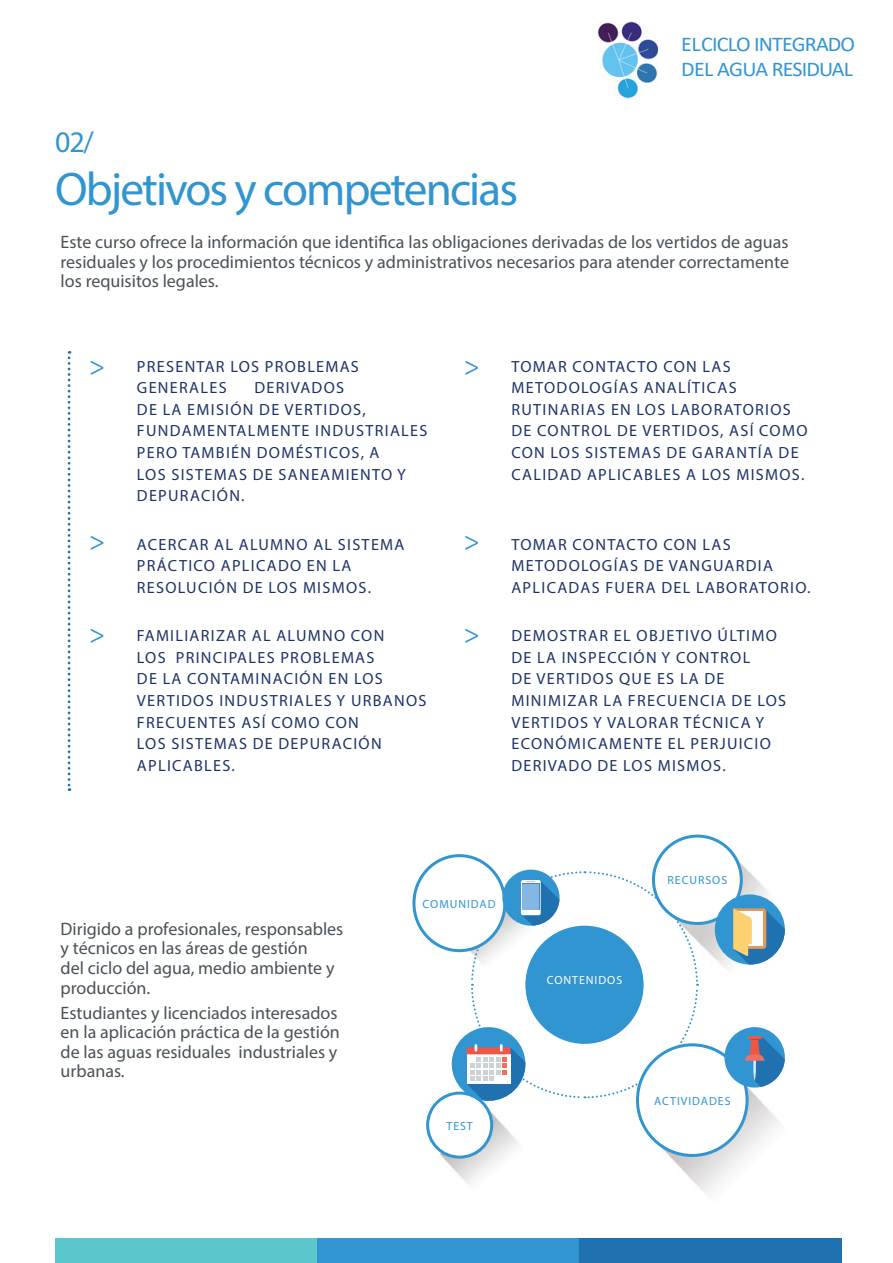
<style>
.page{position:relative;width:893px;height:1263px;background:#fff}
.page>*{position:absolute;margin:0;border:0;box-sizing:border-box;transform-origin:0 0}
.t1{font:47.25px "Myriad Pro";letter-spacing:-.04em;color:#3195d1}
.t2{font:30px "Myriad Pro";color:#3195d1}
.t3{font:27px "Myriad Pro";color:#3195d1}
.t4{font:21px/25.5px "Calibri";letter-spacing:-.04em;color:#3495d2;scale:1.05 1}
.t5{font:18px/19.5px "Myriad Pro";color:#4a5257}
.t6{font:16.2px/21.6px "Myriad Pro";letter-spacing:.08em;color:#1d3266}
.t7{font:11.85px "Myriad Pro";letter-spacing:.08em;color:#3195d1}
.t8{font:11.85px "Myriad Pro";letter-spacing:.08em;color:#fff}
</style>
<div class="page">
<div style="left:55px;top:1238px;width:262px;height:25px;background:#5cc6cd"></div>
<div style="left:317px;top:1238px;width:263px;height:25px;background:#3195d1"></div>
<div style="left:580px;top:1238px;width:262px;height:25px;background:#1f71b0"></div>
<img style="left:598px;top:21px;width:59px;height:77px">
<img style="left:413px;top:838px;width:367px;height:356px">
<div style="left:428px;top:1093px;width:64px;height:64px;background:#fff;border-radius:50%"></div>
<div style="left:426px;top:1091px;width:67px;height:67px;border:3px solid #3195d1;border-radius:50%"></div>
<div style="left:653px;top:836px;width:88px;height:87px;background:#fff;border-radius:50%"></div>
<div style="left:652px;top:834px;width:91px;height:91px;border:3px solid #3195d1;border-radius:50%"></div>
<div style="left:637px;top:1045px;width:110px;height:110px;background:#fff;border-radius:50%"></div>
<div style="left:636px;top:1043px;width:113px;height:114px;border:3px solid #3195d1;border-radius:50%"></div>
<div style="left:414px;top:856px;width:91px;height:95px;background:#fff;border-radius:50%"></div>
<div style="left:412px;top:854px;width:94px;height:98px;border:3px solid #3195d1;border-radius:50%"></div>
<div style="left:715px;top:894px;width:70px;height:70px;background:#3195d1;border-radius:50%"></div>
<svg style="left:733px;top:908px;width:52px;height:56px"></svg>
<div style="left:724px;top:1027px;width:61px;height:60px;background:#3195d1;border-radius:50%"></div>
<svg style="left:745px;top:1036px;width:40px;height:51px"></svg>
<div style="left:452px;top:1027px;width:73px;height:74px;background:#3195d1;border-radius:50%"></div>
<svg style="left:467px;top:870px;width:232px;height:231px"></svg>
<svg style="left:68px;top:351px;width:2px;height:440px"></svg>
<p class="t2" style="left:55px;top:123px;width:40px">02/</p>
<p class="t1" style="left:55px;top:160px;width:464px">Objetivos y competencias</p>
<p class="t4" style="left:681px;top:30px;width:167px">EL CICLO INTEGRADO<br>DEL AGUA RESIDUAL</p>
<p class="t5" style="left:61px;top:232px;width:730px;text-align:justify">Este curso ofrece la información que identifica las obligaciones derivadas de los vertidos de aguas residuales y los procedimientos técnicos y administrativos necesarios para atender correctamente los requisitos legales.</p>
<p class="t6" style="left:137px;top:355px;width:223px">PRESENTAR LOS PROBLEMAS<br>GENERALES</p>
<p class="t3" style="left:89px;top:350px;width:18px">&gt;</p>
<p class="t3" style="left:464px;top:350px;width:18px">&gt;</p>
<p class="t6" style="left:137px;top:377px;width:292px;text-indent:117px">DERIVADOS<br>DE LA EMISIÓN DE VERTIDOS,<br>FUNDAMENTALMENTE INDUSTRIALES<br>PERO TAMBIÉN DOMÉSTICOS, A<br>LOS SISTEMAS DE SANEAMIENTO Y<br>DEPURACIÓN.</p>
<p class="t6" style="left:137px;top:533px;width:269px">ACERCAR AL ALUMNO AL SISTEMA<br>PRÁCTICO APLICADO EN LA<br>RESOLUCIÓN DE LOS MISMOS.</p>
<p class="t6" style="left:137px;top:625px;width:291px">FAMILIARIZAR AL ALUMNO CON<br>LOS PRINCIPALES PROBLEMAS<br>DE LA CONTAMINACIÓN EN LOS<br>VERTIDOS INDUSTRIALES Y URBANOS<br>FRECUENTES ASÍ COMO CON<br>LOS SISTEMAS DE DEPURACIÓN<br>APLICABLES.</p>
<p class="t3" style="left:89px;top:525px;width:18px">&gt;</p>
<p class="t3" style="left:464px;top:525px;width:18px">&gt;</p>
<p class="t3" style="left:89px;top:617px;width:18px">&gt;</p>
<p class="t3" style="left:464px;top:617px;width:18px">&gt;</p>
<p class="t6" style="left:511px;top:355px;width:298px">TOMAR CONTACTO CON LAS<br>METODOLOGÍAS ANALÍTICAS<br>RUTINARIAS EN LOS LABORATORIOS<br>DE CONTROL DE VERTIDOS, ASÍ COMO<br>CON LOS SISTEMAS DE GARANTÍA DE<br>CALIDAD APLICABLES A LOS MISMOS.</p>
<p class="t6" style="left:511px;top:533px;width:300px">TOMAR CONTACTO CON LAS<br>METODOLOGÍAS DE VANGUARDIA<br>APLICADAS FUERA DEL LABORATORIO.</p>
<p class="t6" style="left:511px;top:625px;width:276px">DEMOSTRAR EL OBJETIVO ÚLTIMO<br>DE LA INSPECCIÓN Y CONTROL<br>DE VERTIDOS QUE ES LA DE<br>MINIMIZAR LA FRECUENCIA DE LOS<br>VERTIDOS Y VALORAR TÉCNICA Y<br>ECONÓMICAMENTE EL PERJUICIO<br>DERIVADO DE LOS MISMOS.</p>
<p class="t5" style="left:61px;top:919px;width:284px">Dirigido a profesionales, responsables y técnicos en las áreas de gestión<br>del ciclo del agua, medio ambiente y producción.</p>
<p class="t5" style="left:61px;top:1003px;width:281px">Estudiantes y licenciados interesados en la aplicación práctica de la gestión de las aguas residuales industriales y urbanas.</p>
<p class="t7" style="left:423px;top:896px;width:75px">COMUNIDAD</p>
<p class="t7" style="left:446px;top:1118px;width:28px">TEST</p>
<p class="t8" style="left:547px;top:973px;width:77px">CONTENIDOS</p>
<p class="t7" style="left:668px;top:873px;width:61px">RECURSOS</p>
<p class="t7" style="left:654px;top:1093px;width:78px">ACTIVIDADES</p>
</div>
